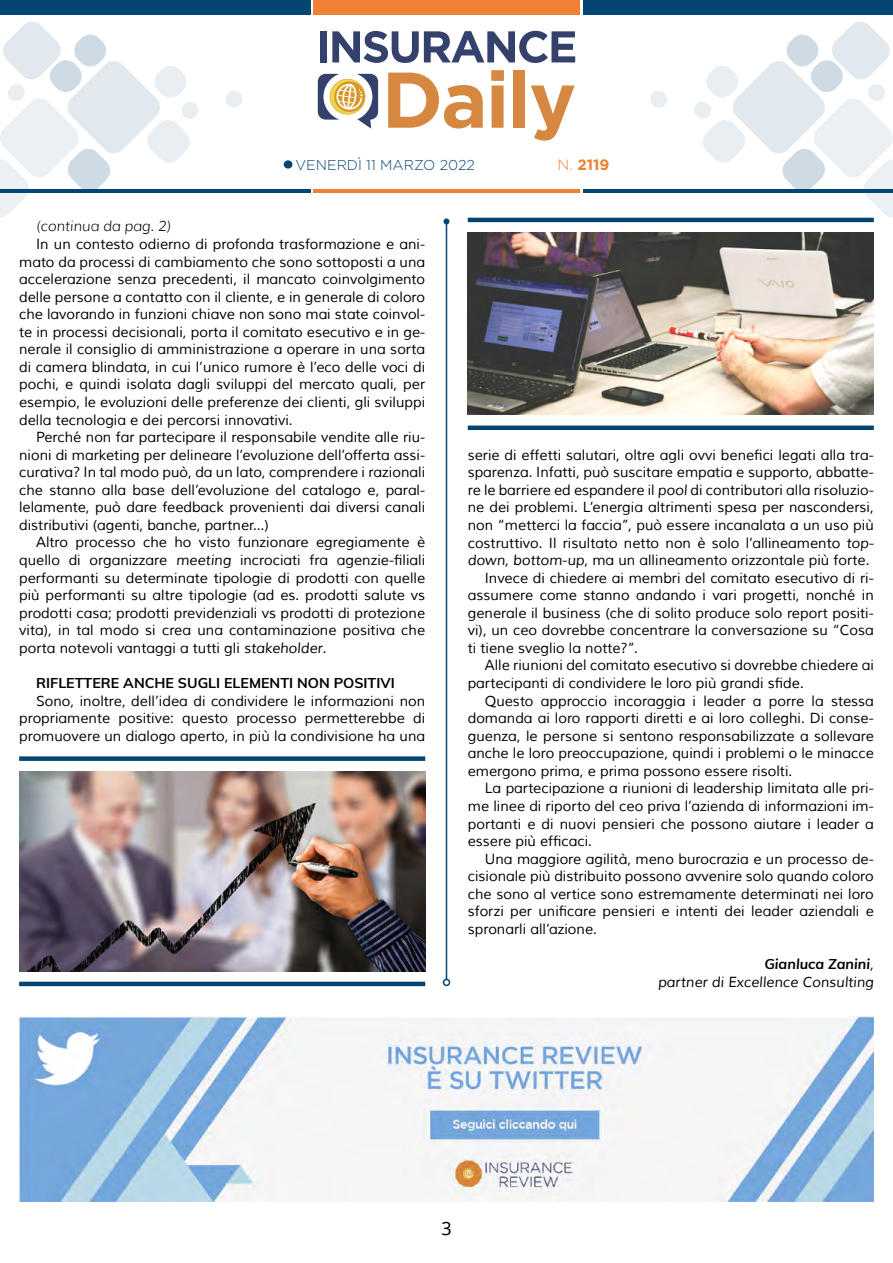
<style>
.page{position:relative;width:893px;height:1263px;background:#fff}
.page>*{position:absolute;margin:0;border:0;box-sizing:border-box;transform-origin:0 0}
.t1{font:18px "Noto Sans";color:#000}
.t2{font:700 15px "Gotham";color:#f08033}
.t3{font:14.25px/17.5px "Muli";color:#000;text-align:justify}
.t4{font:italic 14.25px/17.5px "Muli";color:#000;text-align:right}
.t5{font:700 14.25px "Muli";color:#000}
.t6{font:300 14.25px "Gotham";color:#054573}
.t7{font:italic 300 14.25px "Muli";color:#000}
.s1{font-weight:300}
.s2{font-style:italic}
.s3{font-weight:700}
</style>
<div class="page">
<div style="left:0;top:0;width:310px;height:15px;background:#054573"></div>
<div style="left:313px;top:0;width:266px;height:15px;background:#f08033"></div>
<hr style="left:0;top:189px;width:310px;height:3px;background:#054573">
<hr style="left:313px;top:189px;width:266px;height:3px;background:#f08033">
<div style="left:284px;top:160px;width:8px;height:9px;background:#054573;border-radius:50%"></div>
<svg style="left:650px;top:91px;width:17px;height:17px"></svg>
<svg style="left:225px;top:91px;width:17px;height:17px"></svg>
<svg style="left:693px;top:22px;width:200px;height:196px"></svg>
<svg style="left:0;top:22px;width:199px;height:196px"></svg>
<hr style="left:583px;top:189px;width:310px;height:3px;background:#054573">
<div style="left:583px;top:0;width:310px;height:15px;background:#054573"></div>
<svg style="left:318px;top:74px;width:60px;height:55px"></svg>
<svg style="left:388px;top:73px;width:95px;height:56px"></svg>
<svg style="left:491px;top:70px;width:13px;height:58px"></svg>
<div style="left:513px;top:70px;width:12px;height:58px;background:#d68740"></div>
<svg style="left:531px;top:85px;width:44px;height:56px"></svg>
<div style="left:320px;top:31px;width:6px;height:31px;background:#34416d"></div>
<svg style="left:332px;top:31px;width:243px;height:32px"></svg>
<hr style="left:446px;top:221px;width:1px;height:758px;background:#054573">
<svg style="left:443px;top:218px;width:6px;height:6px"></svg>
<div style="left:443px;top:979px;width:7px;height:7px;border:2px solid #054573;border-radius:50%"></div>
<img style="left:19px;top:1016px;width:855px;height:185px">
<img style="left:19px;top:771px;width:406px;height:200px">
<div style="left:19px;top:756px;width:406px;height:5px;background:#054573"></div>
<hr style="left:19px;top:982px;width:406px;height:4px;background:#054573">
<img style="left:468px;top:233px;width:405px;height:182px">
<hr style="left:468px;top:218px;width:406px;height:4px;background:#054573">
<div style="left:468px;top:425px;width:406px;height:5px;background:#054573"></div>
<p class="t6" style="left:296px;top:158px;width:181px">VENERDÌ 11 MARZO 2022</p>
<p class="t2" style="left:558px;top:156px;width:53px"><span class="s1">N.</span> 2119</p>
<p class="t7" style="left:36px;top:218px;width:136px">(continua da pag. 2)</p>
<p class="t3" style="left:19px;top:236px;width:408px;text-indent:17px">In un contesto odierno di profonda trasformazione e ani&shy;mato da processi di cambiamento che sono sottoposti a una accelerazione senza precedenti, il mancato coinvolgimento delle persone a contatto con il cliente, e in generale di coloro che lavorando in funzioni chiave non sono mai state coinvol&shy;te in processi decisionali, porta il comitato esecutivo e in ge&shy;nerale il consiglio di amministrazione a operare in una sorta di camera blindata, in cui l’unico rumore è l’eco delle voci di pochi, e quindi isolata dagli sviluppi del mercato quali, per esempio, le evoluzioni delle preferenze dei clienti, gli sviluppi della tecnologia e dei percorsi innovativi.</p>
<p class="t3" style="left:19px;top:429px;width:408px;text-indent:17px">Perché non far partecipare il responsabile vendite alle riu&shy;nioni di marketing per delineare l’evoluzione dell’offerta assi&shy;curativa? In tal modo può, da un lato, comprendere i razionali che stanno alla base dell’evoluzione del catalogo e, paral&shy;lelamente, può dare feedback provenienti dai diversi canali distributivi (agenti, banche, partner…)</p>
<p class="t3" style="left:19px;top:534px;width:408px;text-indent:17px">Altro processo che ho visto funzionare egregiamente è quello di organizzare <span class="s2">meeting</span> incrociati fra agenzie-filiali performanti su determinate tipologie di prodotti con quelle più performanti su altre tipologie (ad es. prodotti salute vs prodotti casa; prodotti previdenziali vs prodotti di protezione vita), in tal modo si crea una contaminazione positiva che porta notevoli vantaggi a tutti gli <span class="s2">stakeholder</span>.</p>
<p class="t5" style="left:36px;top:672px;width:360px">RIFLETTERE ANCHE SUGLI ELEMENTI NON POSITIVI</p>
<p class="t3" style="left:19px;top:692px;width:408px;text-indent:17px">Sono, inoltre, dell’idea di condividere le informazioni non propriamente positive: questo processo permetterebbe di promuovere un dialogo aperto, in più la condivisione ha una</p>
<p class="t3" style="left:468px;top:446px;width:408px">serie di effetti salutari, oltre agli ovvi benefici legati alla tra-</p>
<p class="t3" style="left:468px;top:464px;width:408px">sparenza. Infatti, può suscitare empatia e supporto, abbatte-</p>
<p class="t3" style="left:468px;top:481px;width:408px">re le barriere ed espandere il <span class="s2">pool</span> di contributori alla risoluzio-</p>
<p class="t3" style="left:468px;top:499px;width:408px">ne dei problemi. L’energia altrimenti spesa per nascondersi,</p>
<p class="t3" style="left:468px;top:517px;width:408px">non “metterci la faccia”, può essere incanalata a un uso più</p>
<p class="t3" style="left:468px;top:534px;width:408px">costruttivo. Il risultato netto non è solo l’allineamento <span class="s2">top-</span></p>
<p class="t3" style="left:468px;top:552px;width:403px"><span class="s2">down, bottom-up</span>, ma un allineamento orizzontale più forte.</p>
<p class="t3" style="left:485px;top:569px;width:391px">Invece di chiedere ai membri del comitato esecutivo di ri-</p>
<p class="t3" style="left:468px;top:587px;width:408px">assumere come stanno andando i vari progetti, nonché in</p>
<p class="t3" style="left:468px;top:604px;width:408px">generale il business (che di solito produce solo report positi-</p>
<p class="t3" style="left:468px;top:622px;width:408px">vi), un ceo dovrebbe concentrare la conversazione su “Cosa</p>
<p class="t3" style="left:468px;top:639px;width:172px">ti tiene sveglio la notte?”.</p>
<p class="t3" style="left:485px;top:657px;width:391px">Alle riunioni del comitato esecutivo si dovrebbe chiedere ai</p>
<p class="t3" style="left:468px;top:675px;width:338px">partecipanti di condividere le loro più grandi sfide.</p>
<p class="t3" style="left:485px;top:692px;width:391px">Questo approccio incoraggia i leader a porre la stessa</p>
<p class="t3" style="left:468px;top:710px;width:408px">domanda ai loro rapporti diretti e ai loro colleghi. Di conse-</p>
<p class="t3" style="left:468px;top:727px;width:408px">guenza, le persone si sentono responsabilizzate a sollevare</p>
<p class="t3" style="left:468px;top:745px;width:408px">anche le loro preoccupazione, quindi i problemi o le minacce</p>
<p class="t3" style="left:468px;top:762px;width:326px">emergono prima, e prima possono essere risolti.</p>
<p class="t3" style="left:485px;top:780px;width:391px">La partecipazione a riunioni di leadership limitata alle pri-</p>
<p class="t3" style="left:468px;top:797px;width:408px">me linee di riporto del ceo priva l’azienda di informazioni im-</p>
<p class="t3" style="left:468px;top:815px;width:408px">portanti e di nuovi pensieri che possono aiutare i leader a</p>
<p class="t3" style="left:468px;top:833px;width:126px">essere più efficaci.</p>
<p class="t3" style="left:485px;top:850px;width:391px">Una maggiore agilità, meno burocrazia e un processo de-</p>
<p class="t3" style="left:468px;top:868px;width:408px">cisionale più distribuito possono avvenire solo quando coloro</p>
<p class="t3" style="left:468px;top:885px;width:408px">che sono al vertice sono estremamente determinati nei loro</p>
<p class="t3" style="left:468px;top:903px;width:408px">sforzi per unificare pensieri e intenti dei leader aziendali e</p>
<p class="t3" style="left:468px;top:920px;width:131px">spronarli all’azione.</p>
<p class="t4" style="left:658px;top:955px;width:217px"><span class="s3">Gianluca Zanini</span>,<br>partner di Excellence Consulting</p>
<p class="t1" style="left:441px;top:1216px;width:12px">3</p>
</div>
